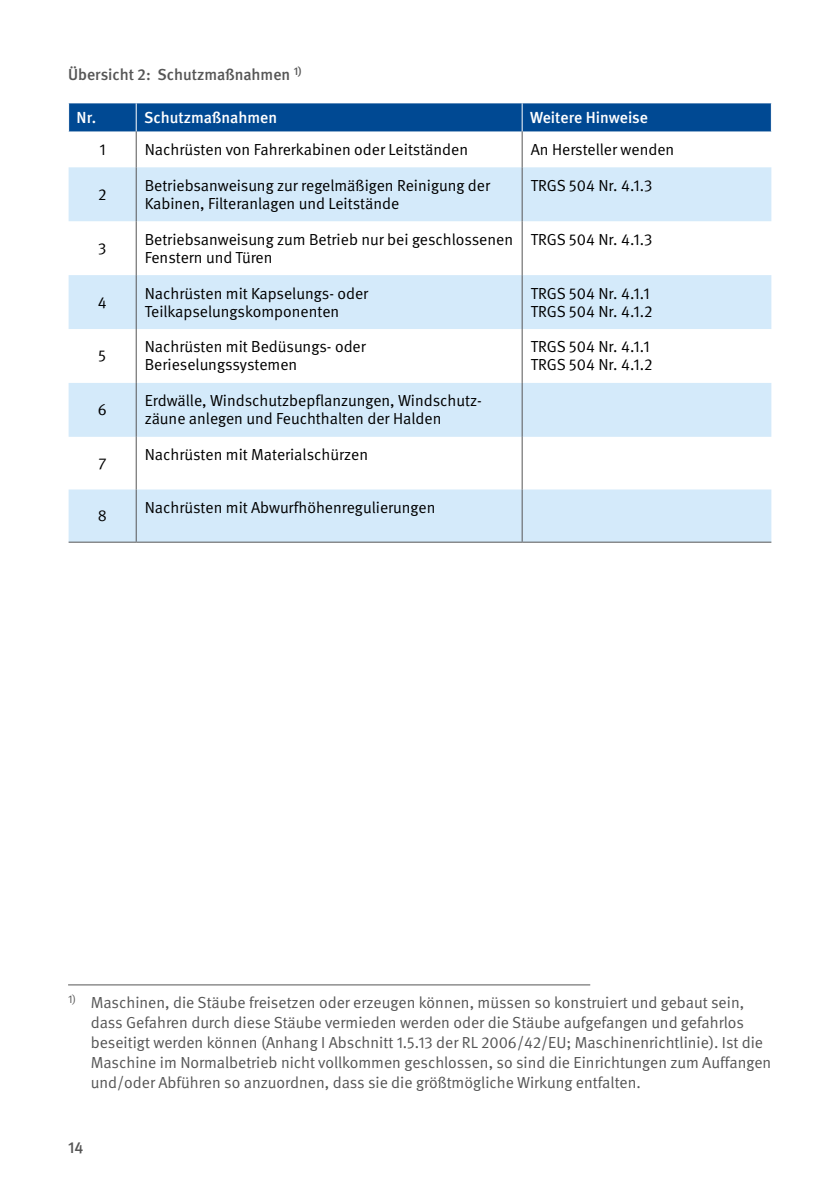
<style>
.page{position:relative;width:840px;height:1191px;background:#fff}
.page>*{position:absolute;margin:0;border:0;box-sizing:border-box;transform-origin:0 0}
.TI{font:16px/18px "DGUV Meta";color:#000}
.FN{font:16px/20px "DGUV Meta";color:#565656}
.TK{font:500 16px "DGUV Meta";color:#fff}
.t1{font:500 16px "DGUV Meta";color:#565656}
</style>
<div class="page">
<svg style="left:69px;top:167px;width:702px;height:374px;fill:#d4eafa"></svg>
<div style="left:68px;top:103px;width:703px;height:28px;background:#004993"></div>
<hr style="left:136px;top:131px;width:1px;height:36px;background:#565656">
<hr style="left:521px;top:131px;width:1px;height:36px;background:#565656">
<hr style="left:136px;top:167px;width:1px;height:54px;background:#565656">
<hr style="left:521px;top:167px;width:1px;height:54px;background:#565656">
<hr style="left:136px;top:221px;width:1px;height:54px;background:#565656">
<hr style="left:521px;top:221px;width:1px;height:54px;background:#565656">
<hr style="left:136px;top:275px;width:1px;height:54px;background:#565656">
<hr style="left:521px;top:275px;width:1px;height:54px;background:#565656">
<hr style="left:136px;top:329px;width:1px;height:54px;background:#565656">
<hr style="left:521px;top:329px;width:1px;height:54px;background:#565656">
<hr style="left:136px;top:383px;width:1px;height:54px;background:#565656">
<hr style="left:521px;top:383px;width:1px;height:54px;background:#565656">
<hr style="left:136px;top:437px;width:1px;height:52px;background:#565656">
<hr style="left:521px;top:437px;width:1px;height:52px;background:#565656">
<hr style="left:136px;top:489px;width:1px;height:52px;background:#565656">
<hr style="left:521px;top:489px;width:1px;height:52px;background:#565656">
<hr style="left:69px;top:541px;width:67px;height:1px;background:#565656">
<hr style="left:136px;top:541px;width:386px;height:1px;background:#565656">
<hr style="left:522px;top:541px;width:249px;height:1px;background:#565656">
<hr style="left:68px;top:984px;width:522px;height:1px;background:#565656">
<p class="t1" style="left:68px;top:65px;width:235px">Übersicht 2: Schutzmaßnahmen <sup>1)</sup></p>
<p class="TK" style="left:77px;top:109px;width:21px">Nr.</p>
<p class="TK" style="left:144px;top:109px;width:134px">Schutzmaßnahmen</p>
<p class="TK" style="left:530px;top:109px;width:119px">Weitere Hinweise</p>
<p class="TI" style="left:99px;top:141px;width:8px">1</p>
<p class="TI" style="left:145px;top:141px;width:325px">Nachrüsten von Fahrerkabinen oder Leitständen</p>
<p class="TI" style="left:530px;top:141px;width:145px">An Hersteller wenden</p>
<p class="TI" style="left:98px;top:186px;width:10px">2</p>
<p class="TI" style="left:145px;top:177px;width:347px">Betriebsanweisung zur regelmäßigen Reinigung der<br>Kabinen, Filteranlagen und Leitstände</p>
<p class="TI" style="left:530px;top:177px;width:123px">TRGS 504 Nr. 4.1.3</p>
<p class="TI" style="left:98px;top:239px;width:10px">3</p>
<p class="TI" style="left:145px;top:230px;width:370px">Betriebsanweisung zum Betrieb nur bei geschlossenen<br>Fenstern und Türen</p>
<p class="TI" style="left:530px;top:230px;width:123px">TRGS 504 Nr. 4.1.3</p>
<p class="TI" style="left:98px;top:293px;width:10px">4</p>
<p class="TI" style="left:145px;top:284px;width:225px">Nachrüsten mit Kapselungs- oder<br>Teilkapselungskomponenten</p>
<p class="TI" style="left:530px;top:284px;width:120px">TRGS 504 Nr. 4.1.1</p>
<p class="TI" style="left:530px;top:302px;width:123px">TRGS 504 Nr. 4.1.2</p>
<p class="TI" style="left:98px;top:347px;width:9px">5</p>
<p class="TI" style="left:145px;top:338px;width:222px">Nachrüsten mit Bedüsungs- oder<br>Berieselungssystemen</p>
<p class="TI" style="left:530px;top:338px;width:120px">TRGS 504 Nr. 4.1.1</p>
<p class="TI" style="left:530px;top:356px;width:123px">TRGS 504 Nr. 4.1.2</p>
<p class="TI" style="left:98px;top:401px;width:11px">6</p>
<p class="TI" style="left:145px;top:392px;width:337px">Erdwälle, Windschutzbepflanzungen, Windschutz&shy;zäune anlegen und Feuchthalten der Halden</p>
<p class="TI" style="left:98px;top:454px;width:10px">7</p>
<p class="TI" style="left:145px;top:446px;width:225px">Nachrüsten mit Materialschürzen</p>
<p class="TI" style="left:98px;top:507px;width:11px">8</p>
<p class="TI" style="left:145px;top:499px;width:292px">Nachrüsten mit Abwurfhöhenregulierungen</p>
<p class="FN" style="left:91px;top:993px;width:681px;text-indent:-23px"><sup>1)</sup> Maschinen, die Stäube freisetzen oder erzeugen können, müssen so konstruiert und gebaut sein, dass Gefahren durch diese Stäube vermieden werden oder die Stäube aufgefangen und gefahrlos beseitigt werden können (Anhang I Abschnitt 1.5.13 der RL 2006/42/EU; Maschinenrichtlinie). Ist die Maschine im Normalbetrieb nicht vollkommen geschlossen, so sind die Einrichtungen zum Auffangen und/oder Abführen so anzuordnen, dass sie die größtmögliche Wirkung entfalten.</p>
<p class="t1" style="left:68px;top:1137px;width:17px">14</p>
</div>
